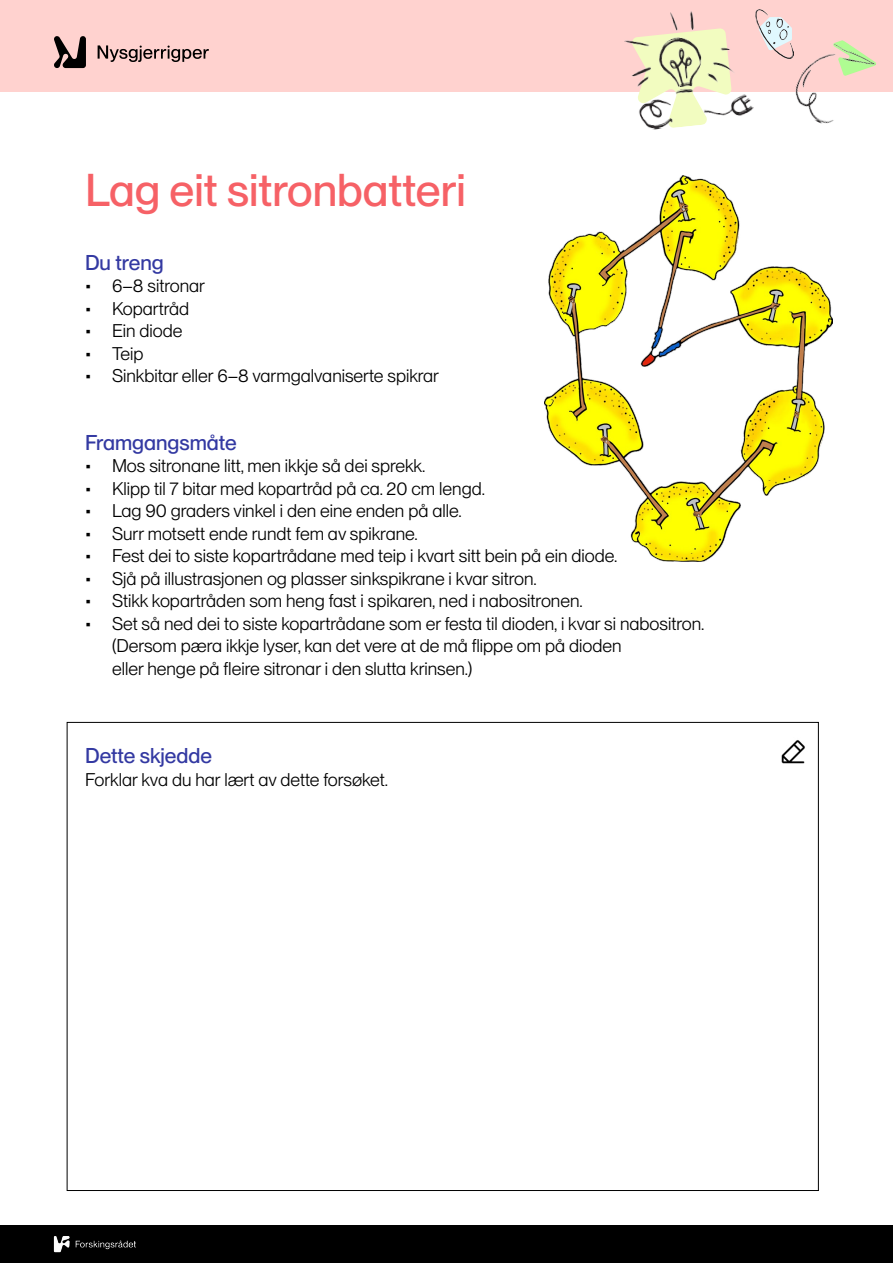
<style>
.page{position:relative;width:893px;height:1263px;background:#fff}
.page>*{position:absolute;margin:0;border:0;box-sizing:border-box;transform-origin:0 0}
.Tittel{font:500 45px "PP Neue Montreal";color:#f66166}
.Mellomtittel_1{font:500 21px "PP Neue Montreal";color:#3339a2}
.Brødtekst{font:500 21px "PP Neue Montreal";color:#3339a2}
.Brødtekst-2{font:18px/22.5px "PP Neue Montreal";color:#000}
</style>
<div class="page">
<div style="left:0;top:0;width:893px;height:91px;background:#ffd2cf"></div>
<img style="left:622px;top:11px;width:133px;height:119px">
<img style="left:756px;top:10px;width:36px;height:49px">
<img style="left:786px;top:37px;width:90px;height:87px">
<div style="left:0;top:1225px;width:893px;height:38px;background:#000"></div>
<svg style="left:98px;top:45px;width:111px;height:17px"></svg>
<svg style="left:54px;top:36px;width:32px;height:32px"></svg>
<img style="left:53px;top:1236px;width:83px;height:16px">
<img style="left:781px;top:740px;width:24px;height:24px">
<img style="left:545px;top:176px;width:287px;height:385px">
<h1 class="Tittel" style="left:85px;top:164px;width:382px">Lag eit sitronbatteri</h1>
<h2 class="Mellomtittel_1" style="left:85px;top:250px;width:80px">Du treng</h2>
<p class="Brødtekst-2" style="left:85px;top:274px;width:121px">• 6–8 sitronar</p>
<p class="Brødtekst-2" style="left:85px;top:297px;width:106px">• Kopartråd</p>
<p class="Brødtekst-2" style="left:85px;top:319px;width:99px">• Ein diode</p>
<p class="Brødtekst-2" style="left:85px;top:342px;width:60px">• Teip</p>
<p class="Brødtekst-2" style="left:85px;top:364px;width:356px">• Sinkbitar eller 6–8 varmgalvaniserte spikrar</p>
<h2 class="Mellomtittel_1" style="left:85px;top:430px;width:153px">Framgangsmåte</h2>
<p class="Brødtekst-2" style="left:85px;top:454px;width:342px">• Mos sitronane litt, men ikkje så dei sprekk.</p>
<p class="Brødtekst-2" style="left:85px;top:477px;width:401px">• Klipp til 7 bitar med kopartråd på ca. 20 cm lengd.</p>
<p class="Brødtekst-2" style="left:85px;top:499px;width:378px">• Lag 90 graders vinkel i den eine enden på alle.</p>
<p class="Brødtekst-2" style="left:85px;top:522px;width:334px">• Surr motsett ende rundt fem av spikrane.</p>
<p class="Brødtekst-2" style="left:85px;top:544px;width:534px">• Fest dei to siste kopartrådane med teip i kvart sitt bein på ein diode.</p>
<p class="Brødtekst-2" style="left:85px;top:567px;width:453px">• Sjå på illustrasjonen og plasser sinkspikrane i kvar sitron.</p>
<p class="Brødtekst-2" style="left:85px;top:589px;width:499px">• Stikk kopartråden som heng fast i spikaren, ned i nabositronen.</p>
<p class="Brødtekst-2" style="left:112px;top:612px;width:594px;text-indent:-27px">• Set så ned dei to siste kopartrådane som er festa til dioden, i kvar si nabositron. (Dersom pæra ikkje lyser, kan det vere at de må flippe om på dioden<br>eller henge på fleire sitronar i den slutta krinsen.)</p>
<p class="Brødtekst" style="left:85px;top:743px;width:128px">Dette skjedde</p>
<p class="Brødtekst-2" style="left:85px;top:768px;width:305px">Forklar kva du har lært av dette forsøket.</p>
</div>
